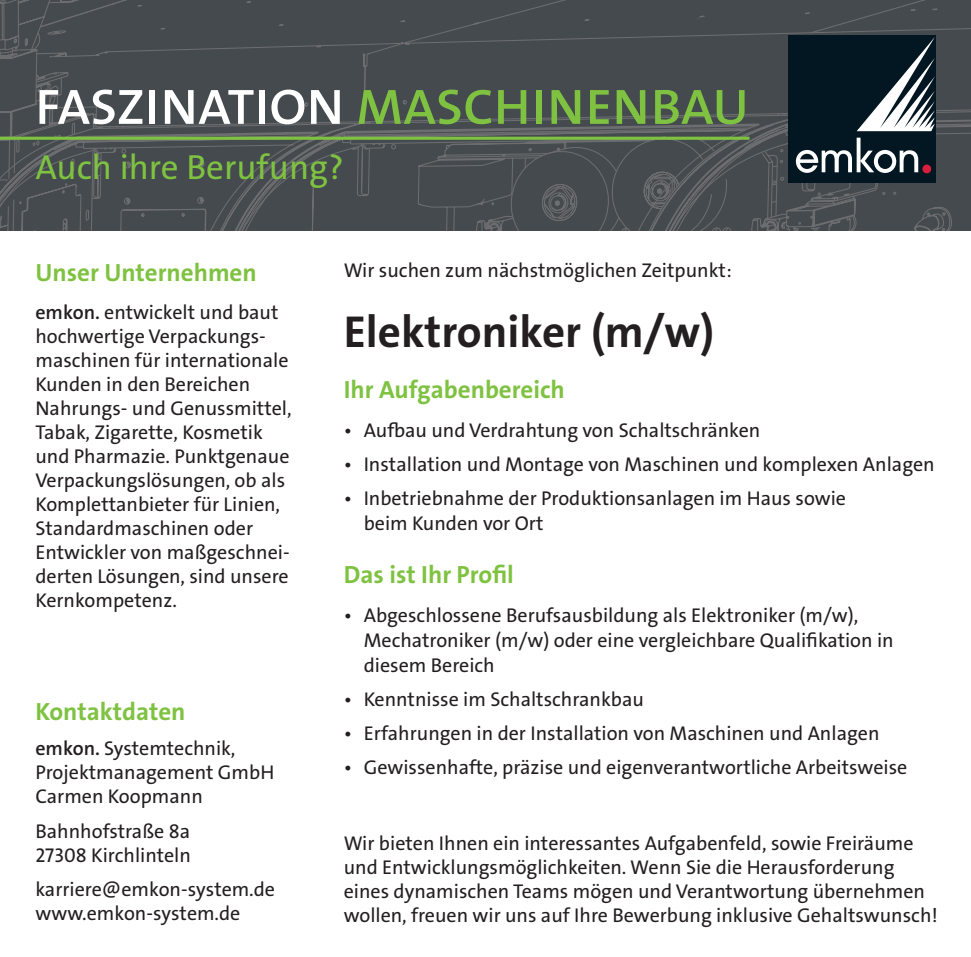
<style>
.page{position:relative;width:971px;height:957px;background:#fff}
.page>*{position:absolute;margin:0;border:0;box-sizing:border-box;transform-origin:0 0}
.t1{font:50px "The Sans LP6 Se Bld";letter-spacing:.01em;color:#7fc241;scale:1.05 1}
.t2{font:45px "The Sans LP7 Bld";color:#231f20}
.t3{font:35px "The Sans LP5 Plain";color:#7fc241}
.t4{font:25px "The Sans LP7 Bld";color:#7fc241}
.t5{font:20px/24px "The Sans LP5 Plain";color:#231f20}
.s1{color:#fff}
.s2{font-family:"The Sans LP6 Se Bld"}
</style>
<div class="page">
<svg style="left:0;top:0;width:971px;height:230px;background:#454b4f"></svg>
<hr style="left:0;top:137px;width:749px;height:3px;background:#7fc241">
<p class="t1" style="left:35px;top:75px;width:681px"><span class="s1">FASZINATION</span> MASCHINENBAU</p>
<p class="t3" style="left:35px;top:145px;width:310px">Auch ihre Berufung?</p>
<p class="t4" style="left:35px;top:256px;width:223px">Unser Unternehmen</p>
<p class="t5" style="left:35px;top:300px;width:258px"><span class="s2">emkon.</span> entwickelt und baut hochwertige Verpackungs&shy;maschinen für internationale<br>Kunden in den Bereichen<br>Nahrungs- und Genussmittel,<br>Tabak, Zigarette, Kosmetik und Pharmazie. Punktgenaue<br>Verpackungslösungen, ob als<br>Komplettanbieter für Linien,<br>Standardmaschinen oder<br>Entwickler von maßgeschnei&shy;derten Lösungen, sind unsere<br>Kernkompetenz.</p>
<p class="t4" style="left:35px;top:696px;width:152px">Kontaktdaten</p>
<p class="t5" style="left:35px;top:736px;width:240px"><span class="s2">emkon.</span> Systemtechnik,<br>Projektmanagement GmbH<br>Carmen Koopmann</p>
<p class="t5" style="left:35px;top:819px;width:157px">Bahnhofstraße 8a<br>27308 Kirchlinteln</p>
<p class="t5" style="left:35px;top:877px;width:241px">karriere@emkon-system.de www.emkon-system.de</p>
<p class="t5" style="left:344px;top:258px;width:389px">Wir suchen zum nächstmöglichen Zeitpunkt:</p>
<p class="t2" style="left:344px;top:303px;width:372px">Elektroniker (m/w)</p>
<p class="t4" style="left:344px;top:374px;width:223px">Ihr Aufgabenbereich</p>
<p class="t5" style="left:344px;top:419px;width:418px">• Aufbau und Verdrahtung von Schaltschränken</p>
<p class="t5" style="left:344px;top:452px;width:593px">• Installation und Montage von Maschinen und komplexen Anlagen</p>
<p class="t5" style="left:364px;top:486px;width:484px;line-height:25px;text-indent:-20px">• Inbetriebnahme der Produktionsanlagen im Haus sowie beim Kunden vor Ort</p>
<p class="t4" style="left:344px;top:558px;width:172px">Das ist Ihr Profil</p>
<p class="t5" style="left:364px;top:603px;width:531px;line-height:25px;text-indent:-20px">• Abgeschlossene Berufsausbildung als Elektroniker (m/w),<br>Mechatroniker (m/w) oder eine vergleichbare Qualifikation in diesem Bereich</p>
<p class="t5" style="left:344px;top:687px;width:302px">• Kenntnisse im Schaltschrankbau</p>
<p class="t5" style="left:344px;top:721px;width:537px">• Erfahrungen in der Installation von Maschinen und Anlagen</p>
<p class="t5" style="left:344px;top:755px;width:565px">• Gewissenhafte, präzise und eigenverantwortliche Arbeitsweise</p>
<p class="t5" style="left:344px;top:831px;width:596px">Wir bieten Ihnen ein interessantes Aufgabenfeld, sowie Freiräume und Entwicklungsmöglichkeiten. Wenn Sie die Herausforderung eines dynamischen Teams mögen und Verantwortung übernehmen wollen, freuen wir uns auf Ihre Bewerbung inklusive Gehaltswunsch!</p>
</div>
